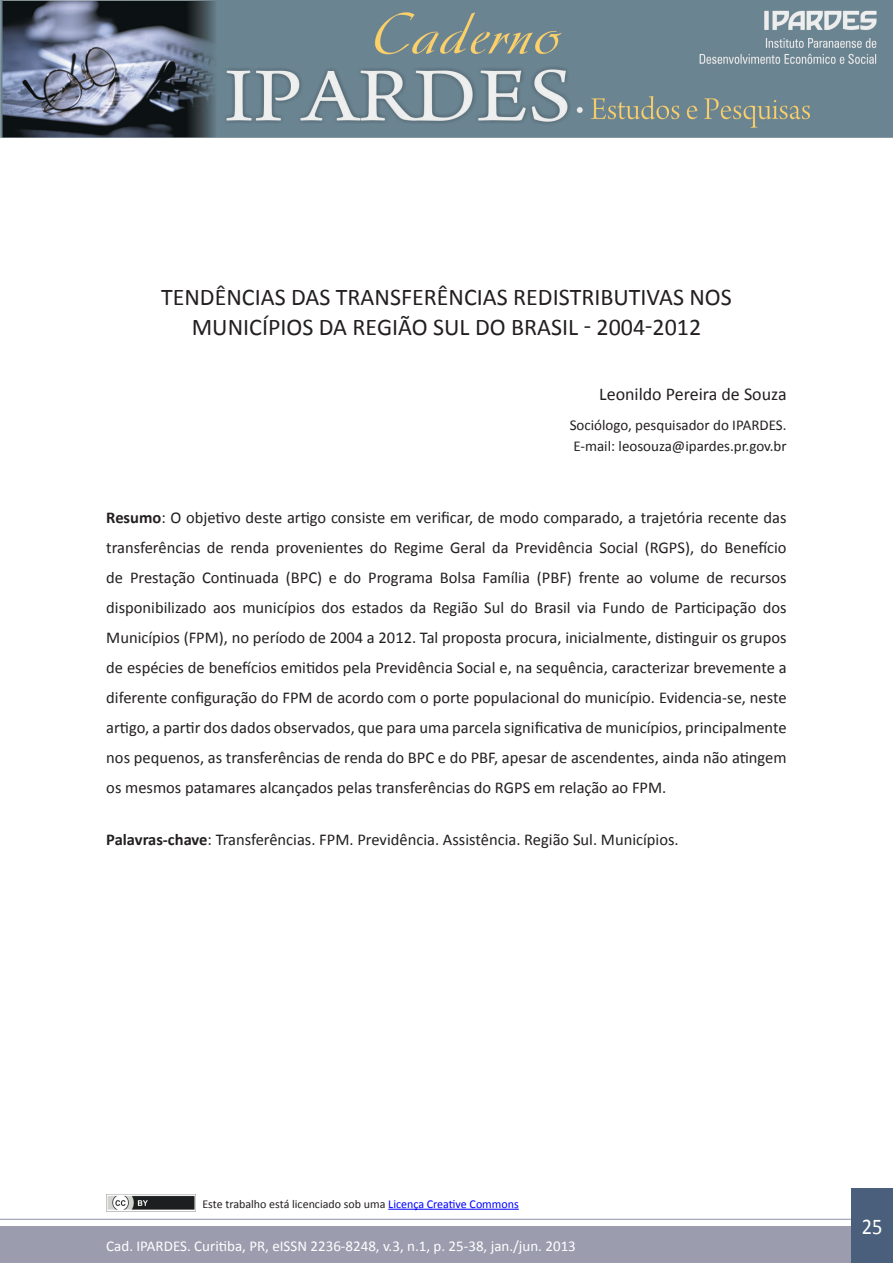
<style>
.page{position:relative;width:893px;height:1263px;background:#fff}
.page>*{position:absolute;margin:0;border:0;box-sizing:border-box;transform-origin:0 0}
.TITULO_PRINCIPAL{font:24px/30px "Calibri";color:#231f20;text-align:center}
.t1{font:22.5px "Calibri";color:#fff;scale:.91 1}
.AUTOR{font:18px "Calibri";color:#231f20}
.RESUMO{font:16.5px/30px "Calibri";color:#231f20;text-align:justify}
.PALAVRA_CHAVE{font:16.5px "Calibri";color:#231f20}
.TEXTO_NORMAL{font:15px "Calibri";color:#fff}
.CURRICULUM_1{font:15px/21px "Calibri";color:#231f20}
.TEXTO_NORMAL-2{font:12px "Calibri";color:#231f20}
.s1{font-weight:700}
.s2{color:#00f}
</style>
<div class="page">
<hr style="left:0;top:1219px;width:854px;height:1px;background:#9b9daf">
<div style="left:0;top:1227px;width:893px;height:36px;background:#9b9daf"></div>
<div style="left:851px;top:1188px;width:42px;height:75px;background:#4a5f7b"></div>
<img style="left:0;top:0;width:893px;height:137px">
<hr style="left:388px;top:1209px;width:131px;height:1px;background:#00f">
<img style="left:106px;top:1195px;width:90px;height:17px">
<p class="TITULO_PRINCIPAL" style="left:161px;top:281px;width:572px">TENDÊNCIAS DAS TRANSFERÊNCIAS REDISTRIBUTIVAS NOS<br>MUNICÍPIOS DA REGIÃO SUL DO BRASIL - 2004-2012</p>
<p class="AUTOR" style="left:599px;top:383px;width:189px">Leonildo Pereira de Souza</p>
<p class="CURRICULUM_1" style="left:570px;top:414px;width:218px">Sociólogo, pesquisador do IPARDES.<br>E-mail: leosouza@ipardes.pr.gov.br</p>
<p class="RESUMO" style="left:106px;top:502px;width:682px"><span class="s1">Resumo</span>: O objetivo deste artigo consiste em verificar, de modo comparado, a trajetória recente das transferências de renda provenientes do Regime Geral da Previdência Social (RGPS), do Benefício de Prestação Continuada (BPC) e do Programa Bolsa Família (PBF) frente ao volume de recursos disponibilizado aos municípios dos estados da Região Sul do Brasil via Fundo de Participação dos Municípios (FPM), no período de 2004 a 2012. Tal proposta procura, inicialmente, distinguir os grupos de espécies de benefícios emitidos pela Previdência Social e, na sequência, caracterizar brevemente a diferente configuração do FPM de acordo com o porte populacional do município. Evidencia-se, neste artigo, a partir dos dados observados, que para uma parcela significativa de municípios, principalmente nos pequenos, as transferências de renda do BPC e do PBF, apesar de ascendentes, ainda não atingem os mesmos patamares alcançados pelas transferências do RGPS em relação ao FPM.</p>
<p class="PALAVRA_CHAVE" style="left:106px;top:829px;width:574px"><span class="s1">Palavras-chave</span>: Transferências. FPM. Previdência. Assistência. Região Sul. Municípios.</p>
<p class="TEXTO_NORMAL-2" style="left:202px;top:1196px;width:318px">Este trabalho está licenciado sob uma <span class="s2">Licença Creative Commons</span></p>
<p class="TEXTO_NORMAL" style="left:106px;top:1237px;width:471px">Cad. IPARDES. Curitiba, PR, eISSN 2236-8248, v.3, n.1, p. 25-38, jan./jun. 2013</p>
<p class="t1" style="left:862px;top:1213px;width:24px">25</p>
</div>
